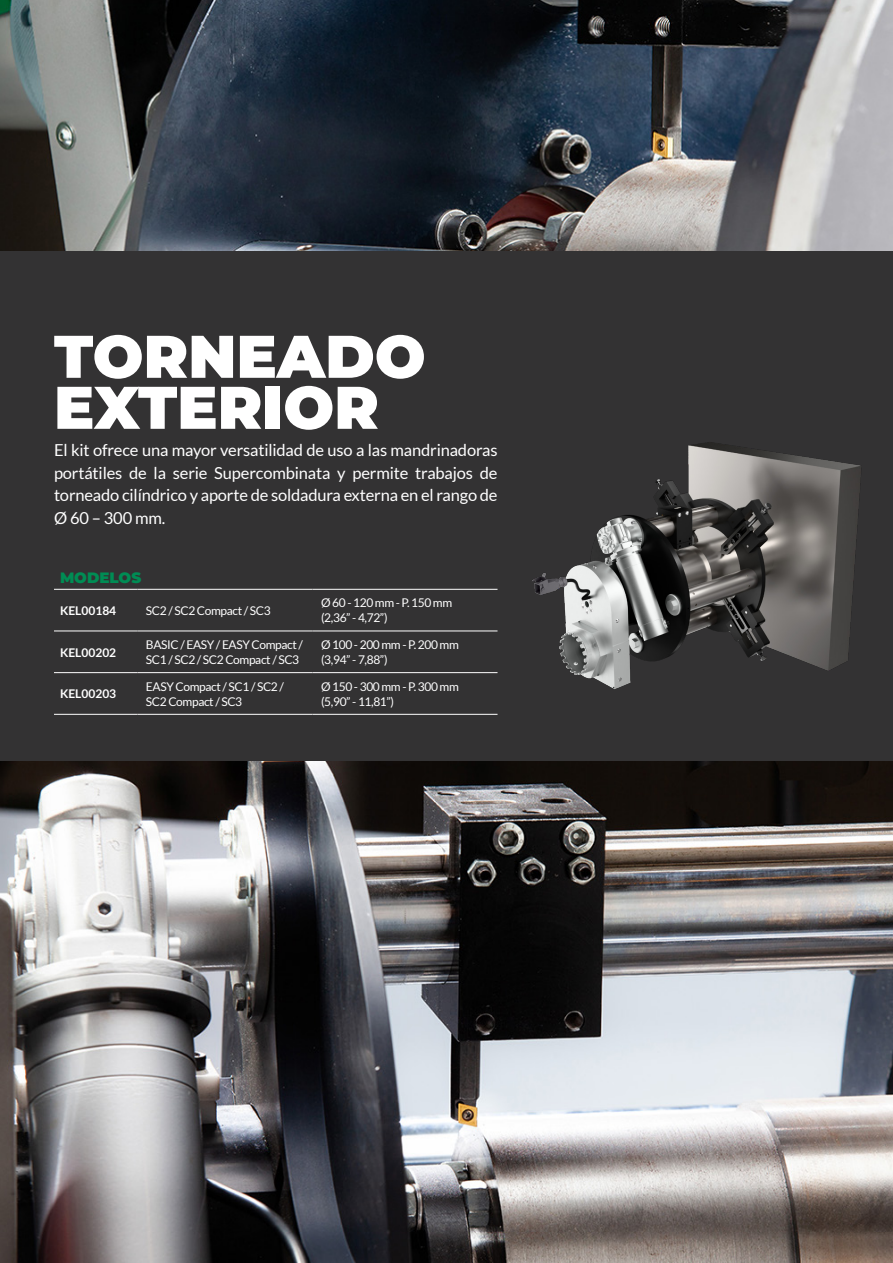
<style>
.page{position:relative;width:893px;height:1263px;background:#fff}
.page>*{position:absolute;margin:0;border:0;box-sizing:border-box;transform-origin:0 0}
.t1{font:900 60px "Montserrat";color:#fff}
.t2{font:16.5px/22.5px "Lato";letter-spacing:-.01em;color:#fff;text-align:justify}
.t3{font:900 15px "Montserrat";color:#008c54}
.t4{font:12px/15px "Lato";letter-spacing:-.03em;color:#fff}
.t5{font:700 12px "Lato";color:#fff}
</style>
<div class="page">
<div style="left:0;top:149px;width:893px;height:618px;background:#333233"></div>
<img style="left:0;top:761px;width:893px;height:502px">
<img style="left:0;top:0;width:893px;height:250px">
<hr style="left:54px;top:589px;width:83px;height:1px;background:#fff">
<hr style="left:137px;top:589px;width:176px;height:1px;background:#fff">
<hr style="left:313px;top:589px;width:184px;height:1px;background:#fff">
<hr style="left:54px;top:631px;width:83px;height:1px;background:#fff">
<hr style="left:137px;top:631px;width:176px;height:1px;background:#fff">
<hr style="left:313px;top:631px;width:184px;height:1px;background:#fff">
<hr style="left:54px;top:672px;width:83px;height:1px;background:#fff">
<hr style="left:137px;top:672px;width:176px;height:1px;background:#fff">
<hr style="left:313px;top:672px;width:184px;height:1px;background:#fff">
<hr style="left:54px;top:714px;width:83px;height:1px;background:#fff">
<hr style="left:137px;top:714px;width:176px;height:1px;background:#fff">
<hr style="left:313px;top:714px;width:184px;height:1px;background:#fff">
<hr style="left:892px;top:474px;width:1px;height:117px;background:#e6e7e9">
<hr style="left:892px;top:125px;width:1px;height:117px;background:#e6e7e9">
<hr style="left:892px;top:866px;width:1px;height:117px;background:#e6e7e9">
<img style="left:532px;top:442px;width:329px;height:247px">
<p class="t1" style="left:54px;top:311px;width:373px">TORNEADO</p>
<p class="t1" style="left:54px;top:362px;width:326px">EXTERIOR</p>
<p class="t2" style="left:54px;top:439px;width:445px">El kit ofrece una mayor versatilidad de uso a las mandrinadoras portátiles de la serie Supercombinata y permite trabajos de torneado cilíndrico y aporte de soldadura externa en el rango de Ø 60 – 300 mm.</p>
<p class="t3" style="left:60px;top:567px;width:83px">MODELOS</p>
<p class="t5" style="left:60px;top:604px;width:58px">KEL00184</p>
<p class="t4" style="left:146px;top:603px;width:126px">SC2 / SC2 Compact / SC3</p>
<p class="t4" style="left:321px;top:595px;width:133px">Ø 60 - 120 mm - P. 150 mm</p>
<p class="t4" style="left:321px;top:610px;width:68px">(2,36” - 4,72”)</p>
<p class="t5" style="left:60px;top:645px;width:58px">KEL00202</p>
<p class="t4" style="left:146px;top:637px;width:159px">BASIC / EASY / EASY Compact /<br>SC1 / SC2 / SC2 Compact / SC3</p>
<p class="t4" style="left:321px;top:637px;width:139px">Ø 100 - 200 mm - P. 200 mm</p>
<p class="t4" style="left:321px;top:652px;width:68px">(3,94” - 7,88”)</p>
<p class="t5" style="left:60px;top:687px;width:58px">KEL00203</p>
<p class="t4" style="left:146px;top:679px;width:139px">EASY Compact / SC1 / SC2 /</p>
<p class="t4" style="left:146px;top:694px;width:98px">SC2 Compact / SC3</p>
<p class="t4" style="left:321px;top:679px;width:139px">Ø 150 - 300 mm - P. 300 mm</p>
<p class="t4" style="left:321px;top:694px;width:75px">(5,90” - 11,81”)</p>
</div>
